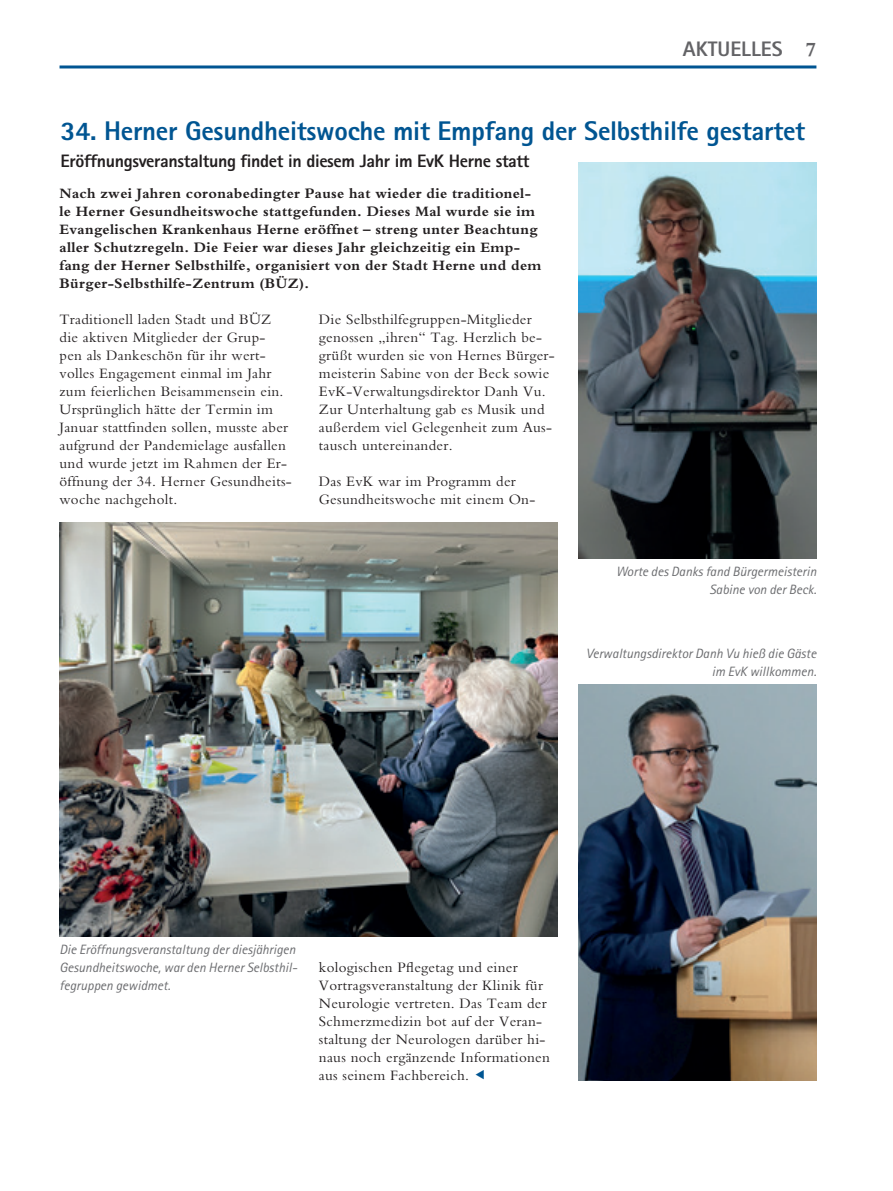
<style>
.page{position:relative;width:893px;height:1191px;background:#fff}
.page>*{position:absolute;margin:0;border:0;box-sizing:border-box;transform-origin:0 0}
.t1{font:800 27px "Rotis Sans Serif";letter-spacing:-.01em;color:#005592}
.t2{font:800 21px "Rotis Sans Serif";color:#636366}
.t3{font:700 21px "M Bembo";color:#636366}
.t4{font:800 18px "Rotis Sans Serif";letter-spacing:-.02em;color:#231f20}
.t5{font:15px/18px "M Bembo";letter-spacing:.02em;color:#231f20}
.t6{font:700 15px/18px "M Bembo";letter-spacing:.02em;color:#231f20}
.t7{font:italic 13.5px/18px "Rotis Sans Serif";color:#6c6d70;text-align:right}
</style>
<div class="page">
<hr style="left:60px;top:65px;width:756px;height:3px;background:#005592">
<img style="left:578px;top:162px;width:238px;height:396px">
<img style="left:578px;top:684px;width:238px;height:396px">
<img style="left:60px;top:522px;width:497px;height:414px">
<p class="t2" style="left:683px;top:36px;width:101px">AKTUELLES</p>
<p class="t3" style="left:806px;top:38px;width:12px">7</p>
<p class="t1" style="left:61px;top:114px;width:746px">34. Herner Gesundheitswoche mit Empfang der Selbsthilfe gestartet</p>
<p class="t4" style="left:61px;top:150px;width:470px">Eröffnungsveranstaltung findet in diesem Jahr im EvK Herne statt</p>
<p class="t6" style="left:60px;top:184px;width:483px">Nach zwei Jahren coronabedingter Pause hat wieder die traditionel&shy;le Herner Gesundheitswoche stattgefunden. Dieses Mal wurde sie im Evangelischen Krankenhaus Herne eröffnet – streng unter Beachtung aller Schutzregeln. Die Feier war dieses Jahr gleichzeitig ein Emp&shy;fang der Herner Selbsthilfe, organisiert von der Stadt Herne und dem Bürger-Selbsthilfe-Zentrum (BÜZ).</p>
<p class="t5" style="left:60px;top:310px;width:234px">Traditionell laden Stadt und BÜZ die aktiven Mitglieder der Grup-<br>pen als Dankeschön für ihr wert&shy;volles Engagement einmal im Jahr zum feierlichen Beisammensein ein.<br>Ursprünglich hätte der Termin im Januar stattfinden sollen, musste aber aufgrund der Pandemielage ausfallen und wurde jetzt im Rahmen der Er&shy;öffnung der 34. Herner Gesundheits&shy;woche nachgeholt.</p>
<p class="t5" style="left:319px;top:310px;width:237px">Die Selbsthilfegruppen-Mitglieder genossen „ihren“ Tag. Herzlich be&shy;grüßt wurden sie von Hernes Bürger&shy;meisterin Sabine von der Beck sowie EvK-Verwaltungsdirektor Danh Vu.<br>Zur Unterhaltung gab es Musik und außerdem viel Gelegenheit zum Aus&shy;tausch untereinander.</p>
<p class="t5" style="left:319px;top:472px;width:218px">Das EvK war im Programm der<br>Gesundheitswoche mit einem On-</p>
<p class="t7" style="left:616px;top:562px;width:202px">Worte des Danks fand Bürgermeisterin<br>Sabine von der Beck.</p>
<p class="t7" style="left:586px;top:644px;width:232px">Verwaltungsdirektor Danh Vu hieß die Gäste im EvK willkommen.</p>
<p class="t7" style="left:60px;top:941px;width:239px;text-align:justify">Die Eröffnungsveranstaltung der diesjährigen Gesundheitswoche, war den Herner Selbsthil&shy;fegruppen gewidmet.</p>
<p class="t5" style="left:319px;top:958px;width:233px">kologischen Pflegetag und einer Vortragsveranstaltung der Klinik für Neurologie vertreten. Das Team der Schmerzmedizin bot auf der Veran&shy;staltung der Neurologen darüber hi&shy;naus noch ergänzende Informationen aus seinem Fachbereich.</p>
</div>
